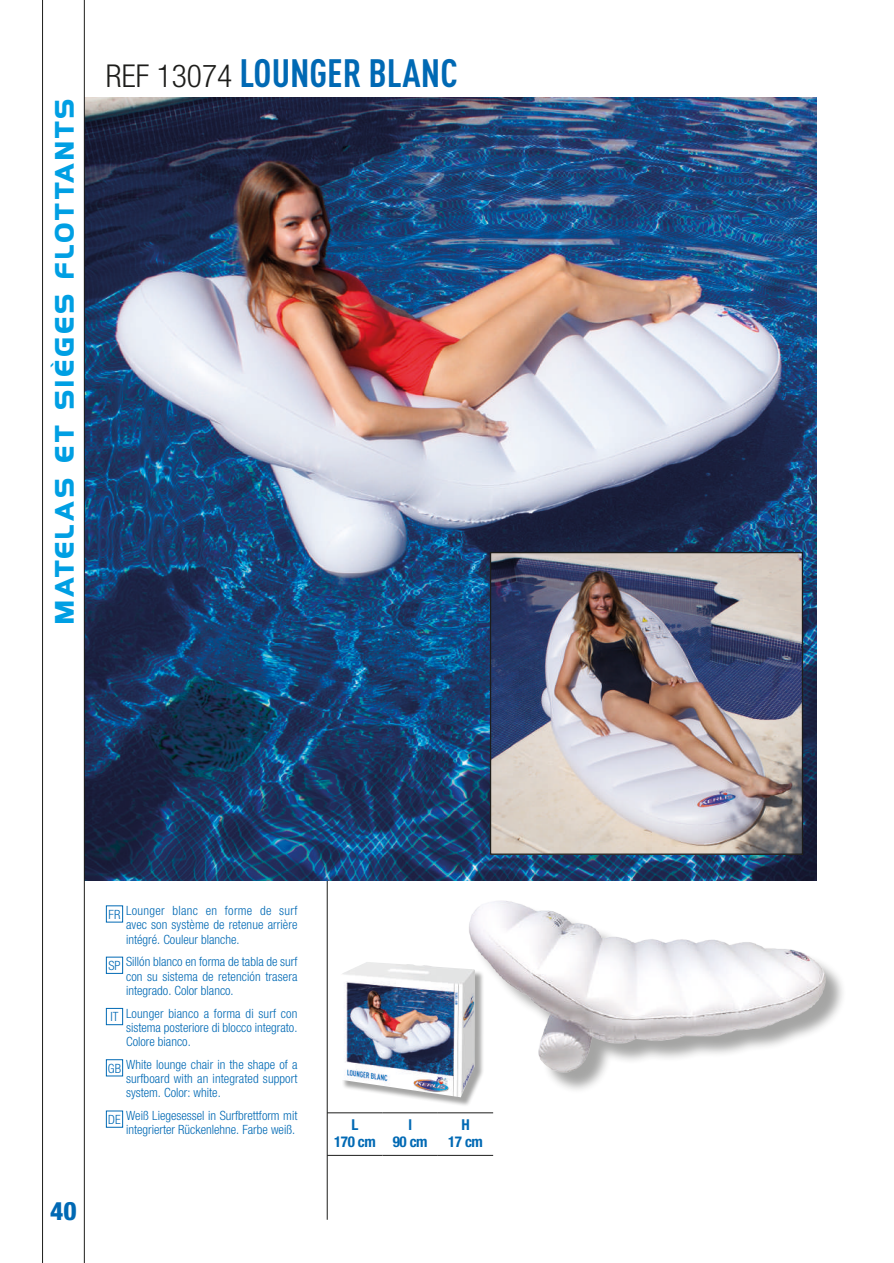
<style>
.page{position:relative;width:894px;height:1263px;background:#fff}
.page>*{position:absolute;margin:0;border:0;box-sizing:border-box;transform-origin:0 0}
.t1{font:700 39px "DIN Cond";color:#0069b4}
.t2{font:800 condensed 25.5px "Helvetica Neue";color:#0069b4}
.t3{font:24px "Hancock Park Bold Laser";letter-spacing:.13em;color:#009fe3}
.t4{font:700 condensed 15px/16.5px "Helvetica Neue";letter-spacing:-.025em;color:#0069b4;text-align:center}
.t5{font:300 condensed 12.75px/14.2px "Helvetica Neue";color:#0069b4;text-align:justify}
.s1{font-family:"Helvetica Neue";font-weight:300;font-stretch:condensed;font-size:31.5px;color:#1d1d1b}
</style>
<div class="page">
<hr style="left:327px;top:854px;width:1px;height:365px;background:#1d1d1b">
<img style="left:85px;top:97px;width:731px;height:783px">
<div style="left:106px;top:905px;width:17px;height:17px;border:1px solid #0069b4"></div>
<div style="left:106px;top:956px;width:17px;height:17px;border:1px solid #0069b4"></div>
<div style="left:106px;top:1007px;width:17px;height:17px;border:1px solid #0069b4"></div>
<div style="left:106px;top:1059px;width:17px;height:17px;border:1px solid #0069b4"></div>
<div style="left:106px;top:1110px;width:17px;height:17px;border:1px solid #0069b4"></div>
<hr style="left:327px;top:1112px;width:55px;height:1px;background:#1d1d1b">
<hr style="left:382px;top:1112px;width:56px;height:1px;background:#1d1d1b">
<hr style="left:438px;top:1112px;width:55px;height:1px;background:#1d1d1b">
<hr style="left:327px;top:1154px;width:55px;height:1px;background:#1d1d1b">
<hr style="left:382px;top:1154px;width:56px;height:1px;background:#1d1d1b">
<hr style="left:438px;top:1154px;width:55px;height:1px;background:#1d1d1b">
<div style="left:342px;top:963px;width:142px;height:143px;background:#1d1d1b;opacity:.4"></div>
<img style="left:342px;top:962px;width:133px;height:135px">
<img style="left:492px;top:554px;width:309px;height:298px">
<div style="left:490px;top:552px;width:313px;height:302px;border:1px solid #1d1d1b"></div>
<div style="left:473px;top:903px;width:373px;height:190px;background:#1d1d1b;opacity:.4"></div>
<img style="left:460px;top:900px;width:372px;height:180px">
<svg style="left:42px;top:0;width:43px;height:1262px"></svg>
<h3 class="t3" style="left:52px;top:622px;width:526px;rotate:-90deg">MATELAS ET SIÈGES FLOTTANTS</h3>
<h1 class="t1" style="left:106px;top:49px;width:353px"><span class="s1">REF 13074</span> LOUNGER BLANC</h1>
<h2 class="t2" style="left:50px;top:1194px;width:28px">40</h2>
<p class="t5" style="left:126px;top:903px;width:173px;text-indent:-17px">FR Lounger blanc en forme de surf avec son système de retenue arrière intégré. Couleur blanche.</p>
<p class="t5" style="left:126px;top:954px;width:173px;text-indent:-18px">SP Sillón blanco en forma de tabla de surf con su sistema de retención trasera integrado. Color blanco.</p>
<p class="t5" style="left:126px;top:1005px;width:173px;text-indent:-16px">IT Lounger bianco a forma di surf con sistema posteriore di blocco integrato.<br>Colore bianco.</p>
<p class="t5" style="left:126px;top:1056px;width:173px;text-indent:-18px">GB White lounge chair in the shape of a surfboard with an integrated support system. Color: white.</p>
<p class="t5" style="left:108px;top:1108px;width:191px;text-align:right">DE Weiß Liegesessel in Surfbrettform mit integrierter Rückenlehne. Farbe weiß.</p>
<p class="t4" style="left:334px;top:1116px;width:43px">L<br>170 cm</p>
<p class="t4" style="left:393px;top:1116px;width:36px">l<br>90 cm</p>
<p class="t4" style="left:448px;top:1116px;width:36px">H<br>17 cm</p>
</div>
